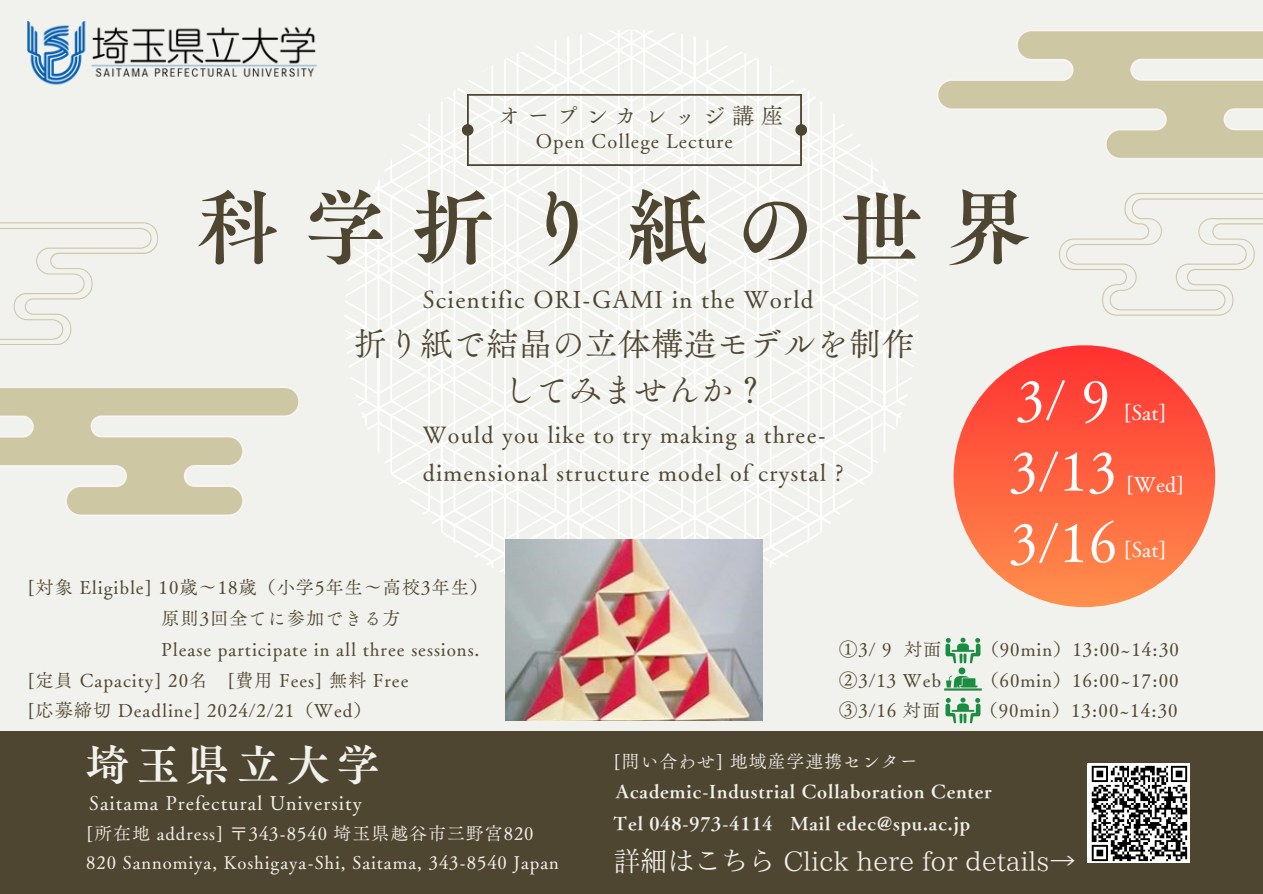
<style>
.page{position:relative;width:1263px;height:894px;background:#fff}
.page>*{position:absolute;margin:0;border:0;box-sizing:border-box;transform-origin:0 0}
.t1{font:82.5px "Canva Tsuku A Old Min Pr 6 N B";letter-spacing:.3em;color:#4f4631}
.t2{font:54px "Canva Tsuku A Old Min Pr 6 N R";color:#fff}
.t3{font:43.5px "Canva Tsuku A Old Min Pr 6 N B";color:#f1f1ed}
.t4{font:33px/46.2px "Canva Tsuku A Old Min Pr 6 N R";color:#4f4631;text-align:center}
.t5{font:27px "IP Aex Mincho";color:#f1f1ed}
.t6{font:24px "Canva Tsuku A Old Min Pr 6 N R";letter-spacing:.05em;color:#4f4631}
.t7{font:22.95px/38.2px "Canva Tsuku A Old Min Pr 6 N R";letter-spacing:.05em;color:#4f4631}
.t8{font:22.5px "Canva Tsuku A Old Min Pr 6 N R";letter-spacing:.3em;color:#4f4631}
.t9{font:21px "Canva Tsuku A Old Min Pr 6 N R";color:#fff}
.t10{font:19.5px "Canva Tsuku A Old Min Pr 6 N R";letter-spacing:.05em;color:#f1f1ed}
.t11{font:19.5px "Canva Tsuku A Old Min Pr 6 N R";letter-spacing:.05em;color:#4f4631}
.t12{font:18.3px "Canva Tsuku A Old Min Pr 6 N R";letter-spacing:.05em;color:#4f4631}
.t13{font:18px "Canva Tsuku A Old Min Pr 6 N R";letter-spacing:.05em;color:#f1f1ed}
.t14{font:18px "Canva Tsuku A Old Min Pr 6 N B";letter-spacing:.05em;color:#f1f1ed}
</style>
<div class="page">
<div style="left:0;top:0;width:1263px;height:893px;background:#f1f1ed"></div>
<img style="left:506px;top:603px;width:256px;height:117px">
<svg style="left:938px;top:31px;width:325px;height:127px"></svg>
<svg style="left:1059px;top:193px;width:204px;height:122px"></svg>
<svg style="left:0;top:388px;width:299px;height:127px"></svg>
<svg style="left:0;top:222px;width:158px;height:123px"></svg>
<div style="left:0;top:731px;width:1263px;height:162px;background:#4f4631"></div>
<div style="left:953px;top:345px;width:262px;height:262px;background:linear-gradient(to bottom,#ff3233,#ff904d);border-radius:50%"></div>
<svg style="left:345px;top:30px;width:573px;height:573px"></svg>
<img style="left:1087px;top:763px;width:102px;height:99px">
<img style="left:28px;top:22px;width:289px;height:63px">
<img style="left:944px;top:670px;width:38px;height:20px">
<img style="left:945px;top:637px;width:36px;height:33px">
<img style="left:944px;top:690px;width:38px;height:34px">
<p class="t8" style="left:498px;top:104px;width:287px">オープンカレッジ講座</p>
<p class="t11" style="left:536px;top:131px;width:199px">Open College Lecture</p>
<p class="t1" style="left:197px;top:185px;width:835px">科学折り紙の世界</p>
<p class="t6" style="left:423px;top:287px;width:392px">Scientific ORI-GAMI in the World</p>
<p class="t4" style="left:354px;top:320px;width:562px">折り紙で結晶の立体構造モデルを制作してみませんか？</p>
<p class="t7" style="left:423px;top:415px;width:423px">Would you like to try making a three&shy;dimensional structure model of crystal ?</p>
<p class="t2" style="left:1016px;top:372px;width:95px">3/ 9</p>
<p class="t2" style="left:1010px;top:443px;width:109px">3/13</p>
<p class="t2" style="left:1010px;top:514px;width:109px">3/16</p>
<p class="t9" style="left:1123px;top:401px;width:45px">[Sat]</p>
<p class="t9" style="left:1126px;top:473px;width:60px">[Wed]</p>
<p class="t9" style="left:1123px;top:538px;width:45px">[Sat]</p>
<p class="t12" style="left:28px;top:578px;width:462px">[対象 Eligible] 10歳～ 18歳（小学5年生～高校3年生）</p>
<p class="t12" style="left:162px;top:608px;width:239px">原則3回全てに参加できる方</p>
<p class="t12" style="left:162px;top:639px;width:319px">Please participate in all three sessions.</p>
<p class="t12" style="left:28px;top:670px;width:382px">[定員 Capacity] 20名 [費用 Fees] 無料 Free</p>
<p class="t12" style="left:28px;top:701px;width:346px">[応募締切 Deadline] 2024/2/21（Wed）</p>
<p class="t3" style="left:86px;top:742px;width:295px">埼玉県立大学</p>
<p class="t13" style="left:86px;top:823px;width:449px">[所在地 address] 〒343-8540 埼玉県越谷市三野宮820</p>
<p class="t10" style="left:89px;top:793px;width:274px">Saitama Prefectural University</p>
<p class="t13" style="left:86px;top:852px;width:474px">820 Sannomiya, Koshigaya-Shi, Saitama, 343-8540 Japan</p>
<p class="t12" style="left:839px;top:639px;width:102px">①3/ 9 対面</p>
<p class="t12" style="left:981px;top:639px;width:200px">（90min）13:00~14:30</p>
<p class="t12" style="left:839px;top:670px;width:103px">②3/13 Web</p>
<p class="t12" style="left:980px;top:670px;width:200px">（60min）16:00~17:00</p>
<p class="t12" style="left:839px;top:701px;width:101px">③3/16 対面</p>
<p class="t12" style="left:979px;top:701px;width:200px">（90min）13:00~14:30</p>
<p class="t13" style="left:614px;top:751px;width:306px">[問い合わせ] 地域産学連携センター</p>
<p class="t14" style="left:616px;top:782px;width:378px">Academic-Industrial Collaboration Center</p>
<p class="t14" style="left:614px;top:813px;width:358px">Tel 048-973-4114 Mail edec@spu.ac.jp</p>
<p class="t5" style="left:614px;top:847px;width:464px">詳細はこちら Click here for details→</p>
</div>
